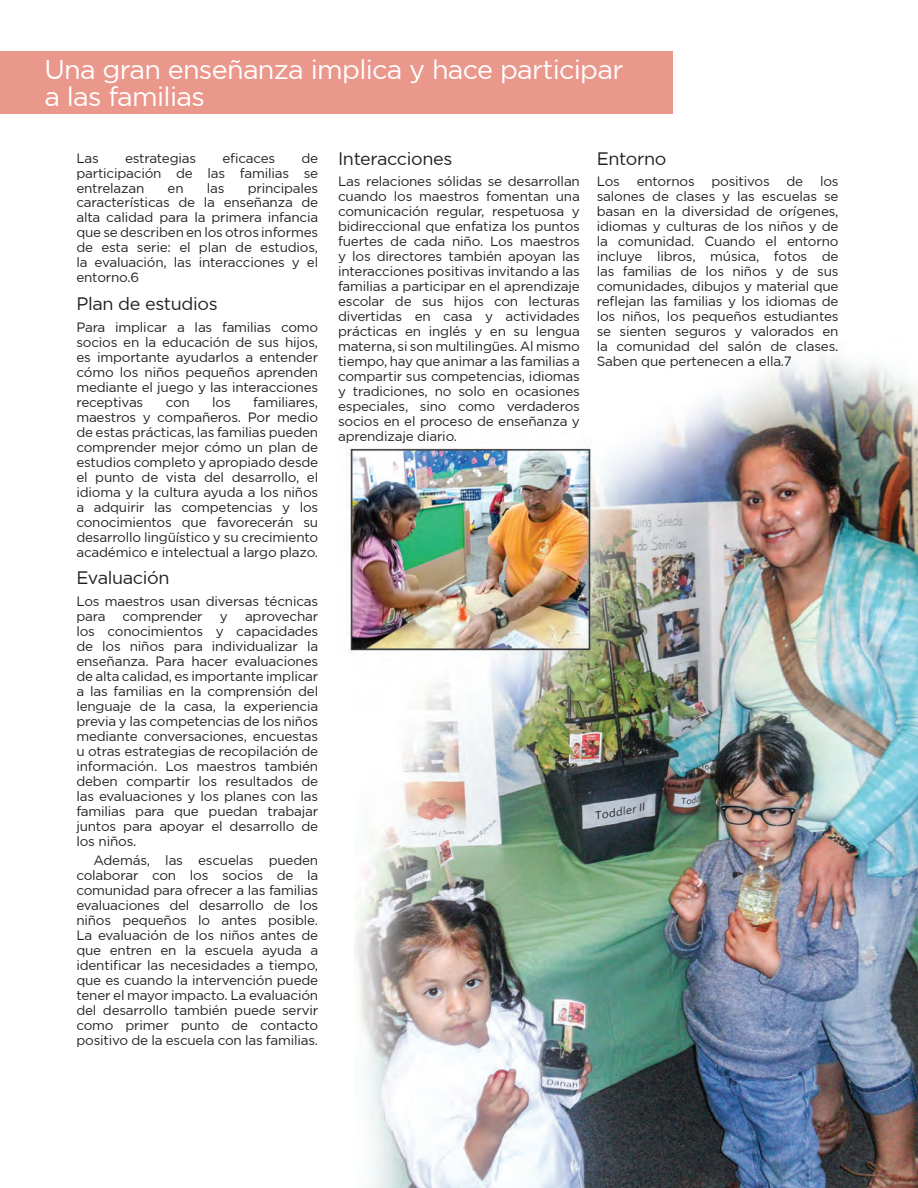
<style>
.page{position:relative;width:918px;height:1188px;background:#fff}
.page>*{position:absolute;margin:0;border:0;box-sizing:border-box;transform-origin:0 0}
.t1{font:27px/27px "Gotham";letter-spacing:-.025em;color:#fff}
.t2{font:18px "Gotham";letter-spacing:-.02em;color:#231f20}
.t3{font:13.5px/15px "Gotham";letter-spacing:-.015em;color:#231f20;text-align:justify}
.t4{font:13.5px "Gotham";color:#231f20}
</style>
<div class="page">
<img style="left:348px;top:353px;width:570px;height:835px">
<div style="left:0;top:51px;width:673px;height:63px;background:#ea978c"></div>
<h1 class="t1" style="left:44px;top:55px;width:581px">Una gran enseñanza implica y hace participar a las familias</h1>
<p class="t3" style="left:76px;top:150px;width:24px">Las</p>
<p class="t3" style="left:125px;top:150px;width:73px">estrategias</p>
<p class="t3" style="left:222px;top:150px;width:55px">eficaces</p>
<p class="t3" style="left:76px;top:150px;width:243px;text-indent:225px">de participación de las familias se entrelazan</p>
<p class="t3" style="left:76px;top:180px;width:243px;text-indent:171px">principales características de la enseñanza de alta calidad para la primera infancia que se describen en los otros informes de esta serie: el plan de estudios, la evaluación, las interacciones y el entorno.6</p>
<h2 class="t2" style="left:76px;top:294px;width:143px">Plan de estudios</h2>
<p class="t3" style="left:76px;top:319px;width:243px">Para implicar a las familias como socios en la educación de sus hijos, es importante ayudarlos a entender cómo los niños pequeños aprenden mediante el juego y las interacciones receptivas</p>
<p class="t3" style="left:168px;top:180px;width:18px">en</p>
<p class="t3" style="left:207px;top:180px;width:19px">las</p>
<p class="t3" style="left:76px;top:394px;width:243px;text-indent:177px">familiares, maestros y compañeros. Por medio de estas prácticas, las familias pueden comprender mejor cómo un plan de estudios completo y apropiado desde el punto de vista del desarrollo, el idioma y la cultura ayuda a los niños a adquirir las competencias y los conocimientos que favorecerán su desarrollo lingüístico y su crecimiento académico e intelectual a largo plazo.</p>
<h2 class="t2" style="left:76px;top:568px;width:95px">Evaluación</h2>
<p class="t3" style="left:76px;top:593px;width:243px">Los maestros usan diversas técnicas para</p>
<p class="t3" style="left:166px;top:394px;width:26px">con</p>
<p class="t3" style="left:212px;top:394px;width:20px">los</p>
<p class="t3" style="left:76px;top:608px;width:243px;text-indent:169px">aprovechar los conocimientos y capacidades de los niños para individualizar la enseñanza. Para hacer evaluaciones de alta calidad, es importante implicar a las familias en la comprensión del lenguaje de la casa, la experiencia previa y las competencias de los niños mediante conversaciones, encuestas u otras estrategias de recopilación de información. Los maestros también deben compartir los resultados de las evaluaciones y los planes con las familias para que puedan trabajar juntos para apoyar el desarrollo de los niños.</p>
<p class="t3" style="left:76px;top:853px;width:243px;text-indent:17px">Además, las escuelas pueden colaborar con los socios de la comunidad para ofrecer a las familias evaluaciones del desarrollo de los niños pequeños lo antes posible.<br>La evaluación de los niños antes de que entren en la escuela ayuda a identificar las necesidades a tiempo, que es cuando la intervención puede tener el mayor impacto. La evaluación del desarrollo también puede servir como primer punto de contacto positivo de la escuela con las familias.</p>
<p class="t3" style="left:123px;top:608px;width:82px">comprender</p>
<p class="t3" style="left:220px;top:608px;width:9px">y</p>
<h2 class="t2" style="left:338px;top:148px;width:116px">Interacciones</h2>
<p class="t3" style="left:338px;top:174px;width:243px">Las relaciones sólidas se desarrollan cuando los maestros fomentan una comunicación regular, respetuosa y bidireccional que enfatiza los puntos fuertes de cada niño. Los maestros y los directores también apoyan las interacciones positivas invitando a las familias a participar en el aprendizaje escolar de sus hijos con lecturas divertidas en casa y actividades prácticas en inglés y en su lengua materna, si son multilingües. Al mismo tiempo, hay que animar a las familias a compartir sus competencias, idiomas y tradiciones, no solo en ocasiones especiales, sino como verdaderos socios en el proceso de enseñanza y aprendizaje diario.</p>
<h2 class="t2" style="left:597px;top:148px;width:71px">Entorno</h2>
<p class="t3" style="left:597px;top:174px;width:243px">Los entornos positivos de los salones de clases y las escuelas se basan en la diversidad de orígenes, idiomas y culturas de los niños y de la comunidad. Cuando el entorno incluye libros, música, fotos de las familias de los niños y de sus comunidades, dibujos y material que reflejan las familias y los idiomas de los niños, los pequeños estudiantes se sienten seguros y valorados en la comunidad del salón de clases.<br>Saben que pertenecen a ella.7</p>
<p class="t4" style="left:856px;top:1121px;width:10px">6</p>
</div>
